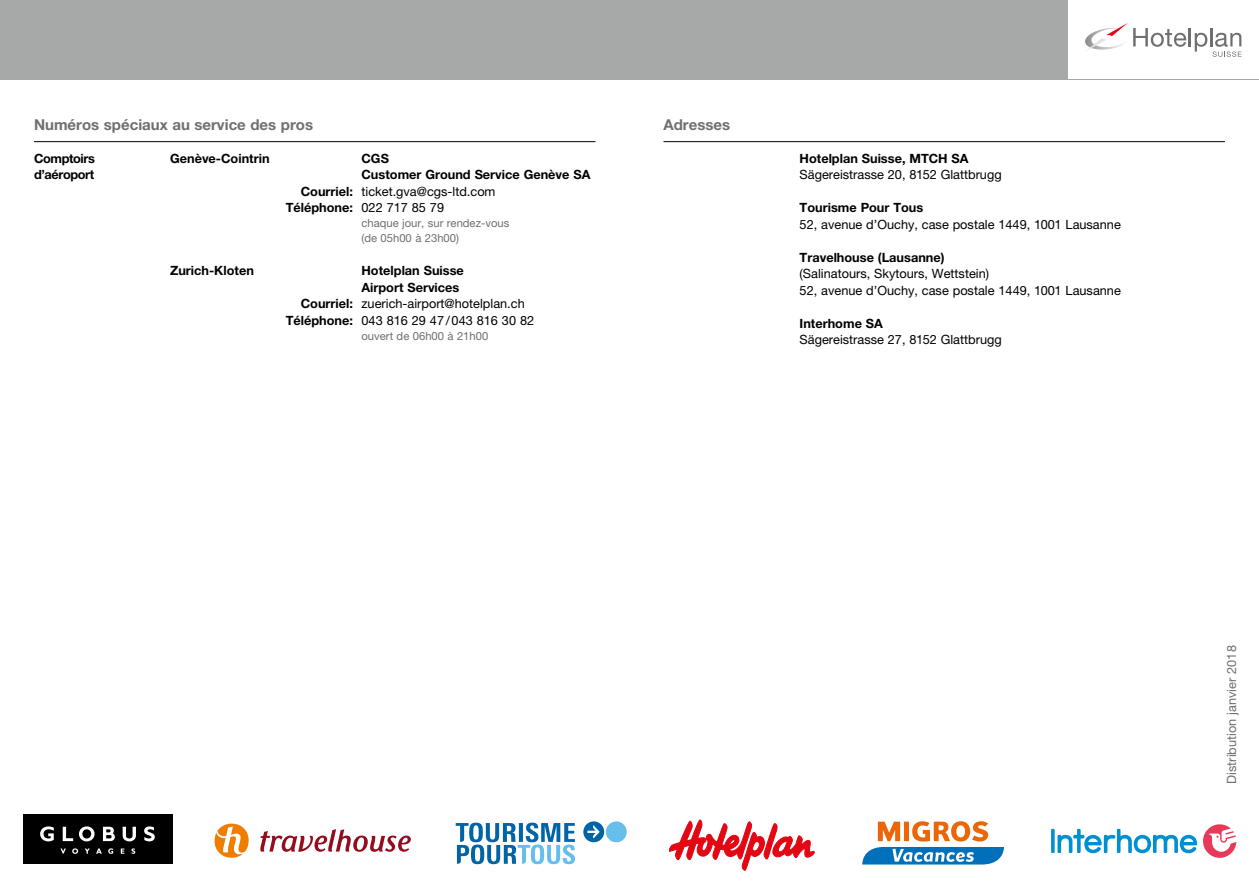
<style>
.page{position:relative;width:1259px;height:893px;background:#fff}
.page>*{position:absolute;margin:0;border:0;box-sizing:border-box;transform-origin:0 0}
.t1{font:700 15px "Helvetica Neue LT Std";color:#706f6f}
.t2{font:700 12.75px/16.5px "Helvetica Neue LT Std";color:#000;text-align:center}
.t3{font:12.75px/16.5px "Helvetica Neue LT Std";color:#000}
.t4{font:12.75px "Helvetica Neue LT Std";color:#706f6f}
.t5{font:700 12.75px "Helvetica Neue LT Std";letter-spacing:-.03em;color:#000}
.t6{font:11.25px/15px "Helvetica Neue LT Std";color:#706f6f}
.s1{font-weight:700}
.s2{font-weight:400}
</style>
<div class="page">
<hr style="left:34px;top:141px;width:561px;height:1px;background:#000">
<hr style="left:663px;top:141px;width:562px;height:1px;background:#000">
<div style="left:23px;top:814px;width:150px;height:50px;background:#000"></div>
<svg style="left:40px;top:826px;width:14px;height:15px"></svg>
<svg style="left:63px;top:827px;width:10px;height:14px"></svg>
<svg style="left:144px;top:826px;width:11px;height:15px"></svg>
<svg style="left:123px;top:827px;width:13px;height:14px"></svg>
<svg style="left:103px;top:827px;width:12px;height:14px"></svg>
<svg style="left:79px;top:826px;width:16px;height:15px"></svg>
<svg style="left:60px;top:848px;width:6px;height:6px"></svg>
<svg style="left:72px;top:848px;width:6px;height:6px"></svg>
<svg style="left:85px;top:848px;width:5px;height:6px"></svg>
<svg style="left:96px;top:848px;width:6px;height:6px"></svg>
<svg style="left:108px;top:848px;width:5px;height:6px"></svg>
<svg style="left:121px;top:848px;width:3px;height:6px"></svg>
<svg style="left:131px;top:848px;width:4px;height:6px"></svg>
<svg style="left:260px;top:829px;width:151px;height:23px"></svg>
<svg style="left:215px;top:824px;width:34px;height:34px"></svg>
<svg style="left:669px;top:820px;width:145px;height:50px"></svg>
<svg style="left:878px;top:821px;width:110px;height:20px"></svg>
<svg style="left:862px;top:847px;width:142px;height:17px"></svg>
<div style="left:606px;top:821px;width:21px;height:21px;background:#65beec;border-radius:50%"></div>
<svg style="left:456px;top:821px;width:148px;height:43px"></svg>
<hr style="left:1051px;top:829px;width:3px;height:24px;background:#0090d2">
<svg style="left:1057px;top:829px;width:140px;height:24px"></svg>
<svg style="left:1203px;top:824px;width:33px;height:34px"></svg>
<div style="left:0;top:0;width:1067px;height:80px;background:#a7a8a8"></div>
<hr style="left:1188px;top:28px;width:3px;height:18px;background:#706f6f">
<svg style="left:1085px;top:23px;width:101px;height:27px"></svg>
<svg style="left:1194px;top:28px;width:47px;height:29px"></svg>
<hr style="left:629px;top:79px;width:630px;height:1px;background:#a7a8a8">
<p class="t1" style="left:34px;top:115px;width:281px">Numéros spéciaux au service des pros</p>
<p class="t5" style="left:34px;top:150px;width:62px">Comptoirs</p>
<p class="t2" style="left:170px;top:150px;width:101px">Genève-Cointrin</p>
<p class="t2" style="left:361px;top:150px;width:29px">CGS</p>
<p class="t5" style="left:34px;top:167px;width:62px">d’aéroport</p>
<p class="t2" style="left:361px;top:166px;width:230px">Customer Ground Service Genève SA</p>
<p class="t3" style="left:301px;top:183px;width:196px"><span class="s1">Courriel:</span> ticket.gva@cgs-ltd.com</p>
<p class="t2" style="left:286px;top:199px;width:160px">Téléphone: <span class="s2">022 717 85 79</span></p>
<p class="t6" style="left:361px;top:216px;width:149px">chaque jour, sur rendez-vous (de 05h00 à 23h00)</p>
<p class="t2" style="left:170px;top:262px;width:85px">Zurich-Kloten</p>
<p class="t2" style="left:286px;top:262px;width:250px">Hotelplan Suisse<br>Airport Services<br>Courriel: <span class="s2">zuerich-airport@hotelplan.ch<br></span>Téléphone: <span class="s2">043 816 29 47/043 816 30 82</span></p>
<p class="t6" style="left:361px;top:328px;width:128px">ouvert de 06h00 à 21h00</p>
<p class="t1" style="left:663px;top:115px;width:68px">Adresses</p>
<p class="t2" style="left:799px;top:150px;width:170px">Hotelplan Suisse, MTCH SA</p>
<p class="t3" style="left:799px;top:166px;width:204px">Sägereistrasse 20, 8152 Glattbrugg</p>
<p class="t2" style="left:799px;top:199px;width:125px">Tourisme Pour Tous</p>
<p class="t3" style="left:799px;top:216px;width:323px">52, avenue d’Ouchy, case postale 1449, 1001 Lausanne</p>
<p class="t2" style="left:799px;top:249px;width:146px">Travelhouse (Lausanne)</p>
<p class="t3" style="left:799px;top:265px;width:323px">(Salinatours, Skytours, Wettstein)<br>52, avenue d’Ouchy, case postale 1449, 1001 Lausanne</p>
<p class="t2" style="left:799px;top:315px;width:85px">Interhome SA</p>
<p class="t3" style="left:799px;top:331px;width:204px">Sägereistrasse 27, 8152 Glattbrugg</p>
<p class="t4" style="left:1224px;top:784px;width:140px;rotate:-90deg">Distribution janvier 2018</p>
</div>
